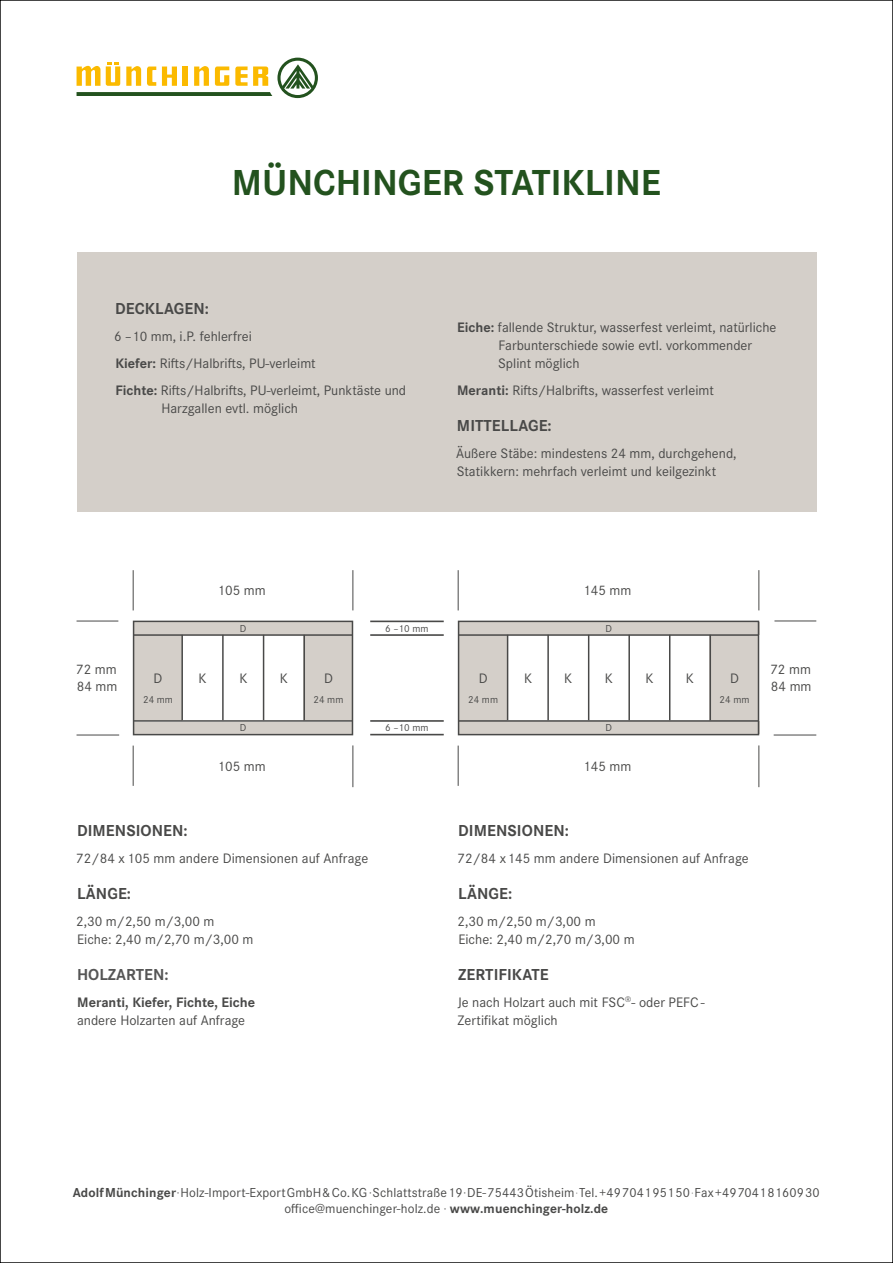
<style>
.page{position:relative;width:893px;height:1263px;background:#fff}
.page>*{position:absolute;margin:0;border:0;box-sizing:border-box;transform-origin:0 0}
.t1{font:700 37.5px "Corporate S Pro";color:#23521e}
.t2{font:700 16.5px "Corporate S Pro";letter-spacing:.005em;color:#494948}
.t3{font:700 16.5px "Corporate S Pro";color:#565656}
.t4{font:14.25px/18px "Corporate S Pro";color:#494948}
.t5{font:700 14.25px "Corporate S Pro";color:#494948}
.t6{font:13.5px/16.2px "Corporate S Pro";letter-spacing:.01em;color:#494948;text-align:center}
.t7{font:10.5px "Corporate S Pro";color:#494948}
.s1{font-weight:700}
</style>
<div class="page">
<svg style="left:77px;top:58px;width:241px;height:40px"></svg>
<div style="left:77px;top:252px;width:739px;height:260px;background:#d4cfc9"></div>
<div style="left:134px;top:722px;width:218px;height:13px;background:#d4cfc9"></div>
<div style="left:134px;top:622px;width:218px;height:13px;background:#d4cfc9"></div>
<div style="left:458px;top:622px;width:301px;height:13px;background:#d4cfc9"></div>
<div style="left:458px;top:721px;width:301px;height:13px;background:#d4cfc9"></div>
<div style="left:134px;top:635px;width:48px;height:86px;background:#d4cfc9"></div>
<div style="left:458px;top:635px;width:49px;height:86px;background:#d4cfc9"></div>
<div style="left:709px;top:635px;width:49px;height:86px;background:#d4cfc9"></div>
<div style="left:303px;top:635px;width:49px;height:86px;background:#d4cfc9"></div>
<hr style="left:352px;top:745px;width:1px;height:42px;background:#494948">
<hr style="left:758px;top:745px;width:1px;height:42px;background:#494948">
<hr style="left:352px;top:570px;width:1px;height:40px;background:#494948">
<hr style="left:758px;top:570px;width:1px;height:40px;background:#494948">
<hr style="left:133px;top:745px;width:1px;height:41px;background:#494948">
<hr style="left:458px;top:745px;width:1px;height:41px;background:#494948">
<hr style="left:77px;top:735px;width:42px;height:1px;background:#494948">
<hr style="left:774px;top:735px;width:42px;height:1px;background:#494948">
<hr style="left:77px;top:621px;width:41px;height:1px;background:#494948">
<hr style="left:774px;top:620px;width:42px;height:1px;background:#494948">
<hr style="left:133px;top:570px;width:1px;height:40px;background:#494948">
<hr style="left:458px;top:570px;width:1px;height:40px;background:#494948">
<div style="left:133px;top:621px;width:220px;height:114px;border:2px solid #494948"></div>
<hr style="left:181px;top:635px;width:2px;height:85px;background:#494948">
<hr style="left:588px;top:635px;width:1px;height:85px;background:#494948">
<hr style="left:547px;top:635px;width:2px;height:85px;background:#494948">
<hr style="left:507px;top:635px;width:1px;height:85px;background:#494948">
<hr style="left:222px;top:635px;width:2px;height:85px;background:#494948">
<hr style="left:628px;top:635px;width:2px;height:85px;background:#494948">
<hr style="left:263px;top:635px;width:1px;height:85px;background:#494948">
<hr style="left:669px;top:635px;width:1px;height:85px;background:#494948">
<hr style="left:303px;top:635px;width:2px;height:85px;background:#494948">
<hr style="left:709px;top:635px;width:2px;height:85px;background:#494948">
<hr style="left:134px;top:634px;width:218px;height:2px;background:#494948">
<hr style="left:458px;top:634px;width:300px;height:2px;background:#494948">
<hr style="left:370px;top:634px;width:74px;height:2px;background:#494948">
<hr style="left:370px;top:620px;width:74px;height:2px;background:#494948">
<hr style="left:370px;top:734px;width:74px;height:1px;background:#494948">
<hr style="left:370px;top:720px;width:74px;height:2px;background:#494948">
<hr style="left:134px;top:720px;width:218px;height:2px;background:#494948">
<hr style="left:458px;top:720px;width:300px;height:2px;background:#494948">
<div style="left:458px;top:621px;width:301px;height:114px;border:2px solid #494948"></div>
<h1 class="t1" style="left:232px;top:153px;width:430px">MÜNCHINGER STATIKLINE</h1>
<p class="t2" style="left:115px;top:296px;width:95px">DECKLAGEN:</p>
<p class="t4" style="left:114px;top:322px;width:293px;line-height:27px">6 – 10 mm, i.P. fehlerfrei<br><span class="s1">Kiefer:</span> Rifts/Halbrifts, PU-verleimt<br><span class="s1">Fichte:</span> Rifts/Halbrifts, PU-verleimt, Punktäste und</p>
<p class="t4" style="left:161px;top:398px;width:138px">Harzgallen evtl. möglich</p>
<p class="t4" style="left:218px;top:580px;width:50px">105 mm</p>
<p class="t4" style="left:498px;top:317px;width:280px;text-indent:-41px"><span class="s1">Eiche:</span> fallende Struktur, wasserfest verleimt, natürliche<br>Farbunterschiede sowie evtl. vorkommender<br>Splint möglich</p>
<p class="t4" style="left:457px;top:380px;width:258px"><span class="s1">Meranti:</span> Rifts/Halbrifts, wasserfest verleimt</p>
<p class="t2" style="left:457px;top:413px;width:96px">MITTELLAGE:</p>
<p class="t4" style="left:456px;top:443px;width:282px">Äußere Stäbe: mindestens 24 mm, durchgehend,<br>Statikkern: mehrfach verleimt und keilgezinkt</p>
<p class="t4" style="left:583px;top:580px;width:50px">145 mm</p>
<p class="t7" style="left:385px;top:621px;width:45px">6 –10 mm</p>
<p class="t7" style="left:240px;top:621px;width:8px">D</p>
<p class="t7" style="left:605px;top:621px;width:8px">D</p>
<p class="t4" style="left:76px;top:659px;width:43px;line-height:17.1px">72 mm<br>84 mm</p>
<p class="t4" style="left:770px;top:659px;width:43px;line-height:17.1px">72 mm<br>84 mm</p>
<p class="t4" style="left:199px;top:668px;width:9px">K</p>
<p class="t4" style="left:240px;top:668px;width:9px">K</p>
<p class="t4" style="left:280px;top:668px;width:9px">K</p>
<p class="t4" style="left:324px;top:668px;width:10px">D</p>
<p class="t4" style="left:479px;top:668px;width:10px">D</p>
<p class="t4" style="left:605px;top:668px;width:9px">K</p>
<p class="t4" style="left:645px;top:668px;width:9px">K</p>
<p class="t4" style="left:686px;top:668px;width:9px">K</p>
<p class="t4" style="left:730px;top:668px;width:10px">D</p>
<p class="t4" style="left:154px;top:668px;width:10px">D</p>
<p class="t4" style="left:524px;top:668px;width:9px">K</p>
<p class="t4" style="left:564px;top:668px;width:9px">K</p>
<p class="t7" style="left:143px;top:692px;width:31px">24 mm</p>
<p class="t7" style="left:313px;top:692px;width:31px">24 mm</p>
<p class="t7" style="left:468px;top:692px;width:31px">24 mm</p>
<p class="t7" style="left:719px;top:692px;width:31px">24 mm</p>
<p class="t7" style="left:385px;top:720px;width:45px">6 –10 mm</p>
<p class="t7" style="left:240px;top:720px;width:8px">D</p>
<p class="t7" style="left:605px;top:720px;width:8px">D</p>
<p class="t4" style="left:218px;top:756px;width:50px">105 mm</p>
<p class="t2" style="left:77px;top:818px;width:112px">DIMENSIONEN:</p>
<p class="t4" style="left:76px;top:848px;width:294px">72/84 x 105 mm andere Dimensionen auf Anfrage</p>
<p class="t2" style="left:77px;top:881px;width:56px">LÄNGE:</p>
<p class="t4" style="left:76px;top:911px;width:179px">2,30 m/2,50 m/3,00 m<br>Eiche: 2,40 m/2,70 m/3,00 m</p>
<p class="t3" style="left:77px;top:962px;width:93px">HOLZARTEN:</p>
<p class="t5" style="left:77px;top:991px;width:179px">Meranti, Kiefer, Fichte, Eiche</p>
<p class="t4" style="left:77px;top:1010px;width:170px">andere Holzarten auf Anfrage</p>
<p class="t4" style="left:583px;top:756px;width:50px">145 mm</p>
<p class="t2" style="left:458px;top:818px;width:112px">DIMENSIONEN:</p>
<p class="t4" style="left:457px;top:848px;width:293px">72/84 x 145 mm andere Dimensionen auf Anfrage</p>
<p class="t2" style="left:458px;top:881px;width:56px">LÄNGE:</p>
<p class="t4" style="left:457px;top:911px;width:179px">2,30 m/2,50 m/3,00 m<br>Eiche: 2,40 m/2,70 m/3,00 m</p>
<p class="t2" style="left:458px;top:962px;width:92px">ZERTIFIKATE</p>
<p class="t4" style="left:458px;top:992px;width:249px">Je nach Holzart auch mit FSC<sup>®</sup>- oder PEFC-<br>Zertifikat möglich</p>
<p class="t6" style="left:73px;top:1183px;width:748px"><span class="s1">Adolf Münchinger .</span> Holz-Import-Export GmbH &amp; Co. KG <span class="s1">.</span> Schlattstraße 19<span class="s1">.</span> DE- 75443 Ötisheim . Tel. +49 7041 951 50 . Fax +49 7041 81609 30 office@muenchinger-holz.de <span class="s1">. www.muenchinger-holz.de</span></p>
</div>
